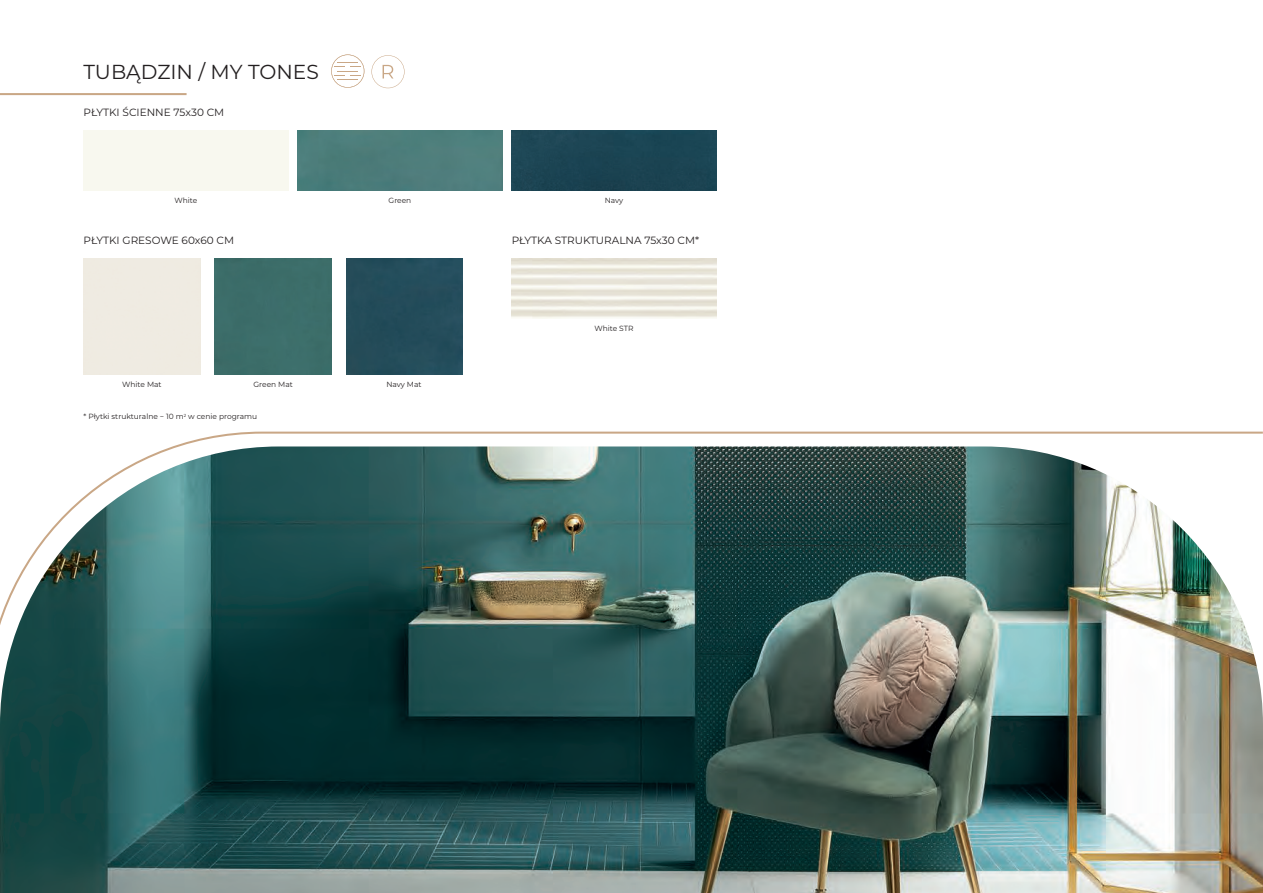
<style>
.page{position:relative;width:1263px;height:893px;background:#fff}
.page>*{position:absolute;margin:0;border:0;box-sizing:border-box;transform-origin:0 0}
.t1{font:20.25px "Montserrat";color:#231f20}
.sub{font:10.5px "Montserrat";color:#231f20}
.name{font:7.5px "Montserrat";color:#231f20}
.name_kopia{font:7.5px "Montserrat";color:#231f20}
</style>
<div class="page">
<div style="left:215px;top:258px;width:117px;height:117px;background:#3c6d69"></div>
<div style="left:346px;top:258px;width:117px;height:117px;background:#244c5a"></div>
<hr style="left:0;top:93px;width:187px;height:2px;background:#c9a786">
<div style="left:298px;top:130px;width:204px;height:60px;background:#4d7e7b"></div>
<div style="left:512px;top:130px;width:204px;height:60px;background:#1b4453"></div>
<svg style="left:371px;top:55px;width:33px;height:33px"></svg>
<svg style="left:331px;top:55px;width:33px;height:33px"></svg>
<img style="left:0;top:431px;width:1263px;height:462px">
<p class="t1" style="left:84px;top:57px;width:237px">TUBĄDZIN / MY TONES</p>
<p class="sub" style="left:84px;top:105px;width:142px">PŁYTKI ŚCIENNE 75x30 CM</p>
<p class="name" style="left:174px;top:195px;width:24px">White</p>
<p class="name" style="left:388px;top:195px;width:24px">Green</p>
<p class="name" style="left:605px;top:195px;width:20px">Navy</p>
<p class="sub" style="left:84px;top:233px;width:152px">PŁYTKI GRESOWE 60x60 CM</p>
<p class="name" style="left:122px;top:379px;width:41px">White Mat</p>
<p class="name" style="left:253px;top:379px;width:41px">Green Mat</p>
<p class="name" style="left:386px;top:379px;width:37px">Navy Mat</p>
<p class="name_kopia" style="left:84px;top:411px;width:175px">* Płytki strukturalne − 10 m<sup>2</sup> w cenie programu</p>
<p class="sub" style="left:512px;top:233px;width:189px">PŁYTKA STRUKTURALNA 75x30 CM*</p>
<p class="name" style="left:594px;top:323px;width:41px">White STR</p>
</div>
